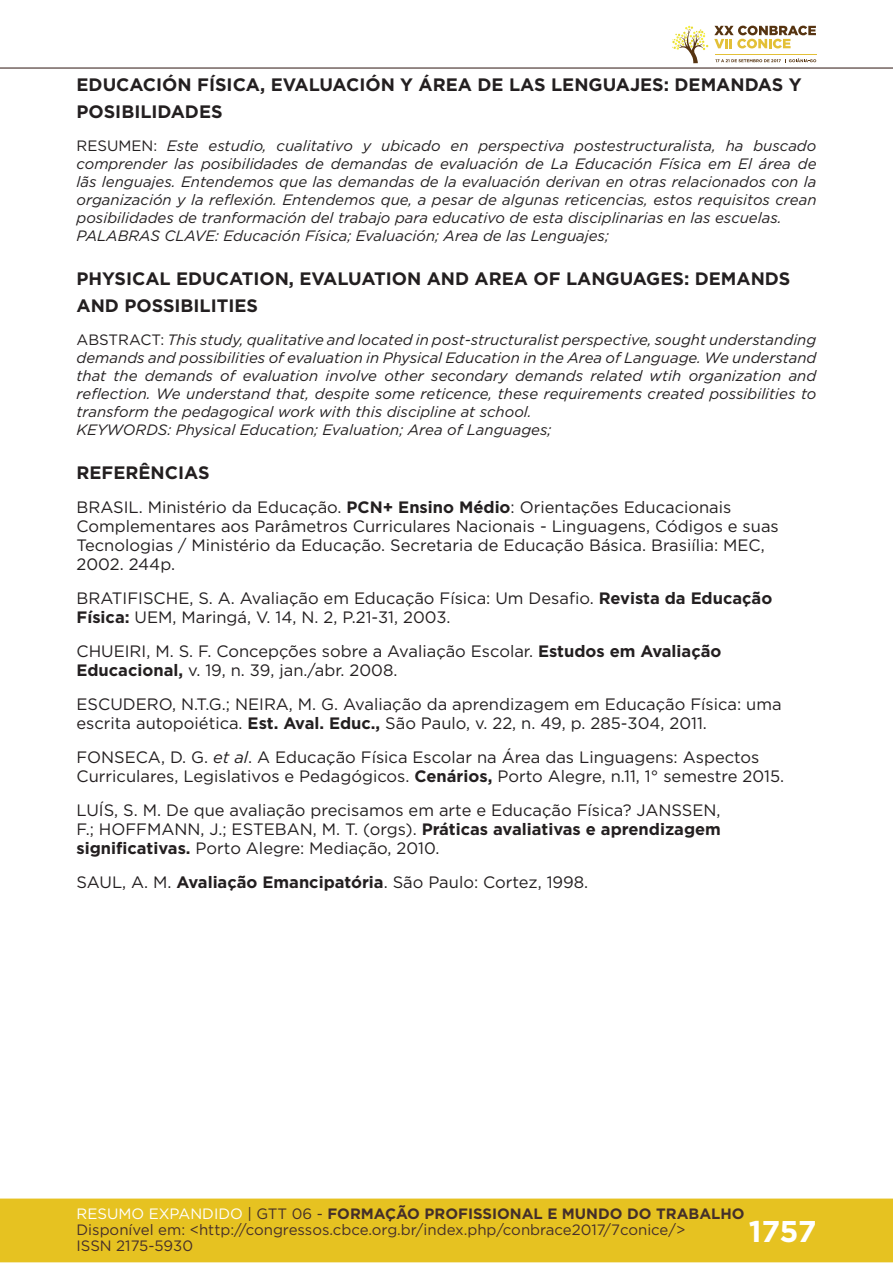
<style>
.page{position:relative;width:893px;height:1263px;background:#fff}
.page>*{position:absolute;margin:0;border:0;box-sizing:border-box;transform-origin:0 0}
.t1{font:700 30px "Gotham";color:#fff}
.t2{font:700 18px/27px "Gotham";color:#231f20}
.t3{font:16.5px/18.9px "Gotham";color:#231f20}
.t4{font:italic 15px/18px "Gotham";color:#231f20}
.t5{font:15px/16px "Gotham";color:#462f2a}
.s1{font-style:normal}
.s2{font-weight:700}
.s3{font-style:italic}
.s4{color:#fff}
.s5{color:#442f2a}
.s6{font-weight:700;color:#442f2a}
</style>
<div class="page">
<div style="left:0;top:1198px;width:893px;height:64px;background:#e6c221;border:2px solid #e6c221"></div>
<hr style="left:0;top:67px;width:893px;height:2px;background:#442f2a">
<svg style="left:672px;top:26px;width:144px;height:37px"></svg>
<p class="t2" style="left:77px;top:71px;width:727px">EDUCACIÓN FÍSICA, EVALUACIÓN Y ÁREA DE LAS LENGUAJES: DEMANDAS Y<br>POSIBILIDADES</p>
<p class="t4" style="left:77px;top:136px;width:741px"><span class="s1">RESUMEN:</span> Este estudio, cualitativo y ubicado en perspectiva postestructuralista, ha buscado comprender las posibilidades de demandas de evaluación de La Educación Física em El área de lãs lenguajes. Entendemos que las demandas de la evaluación derivan en otras relacionados con la organización y la reflexión. Entendemos que, a pesar de algunas reticencias, estos requisitos crean posibilidades de tranformación del trabajo para educativo de esta disciplinarias en las escuelas.<br>PALABRAS CLAVE: Educación Física; Evaluación; Area de las Lenguajes;</p>
<p class="t2" style="left:77px;top:265px;width:715px">PHYSICAL EDUCATION, EVALUATION AND AREA OF LANGUAGES: DEMANDS<br>AND POSSIBILITIES</p>
<p class="t4" style="left:77px;top:330px;width:741px"><span class="s1">ABSTRACT:</span> This study, qualitative and located in post-structuralist perspective, sought understanding demands and possibilities of evaluation in Physical Education in the Area of Language. We understand that the demands of evaluation involve other secondary demands related wtih organization and reflection. We understand that, despite some reticence, these requirements created possibilities to transform the pedagogical work with this discipline at school.<br>KEYWORDS: Physical Education; Evaluation; Area of Languages;</p>
<p class="t2" style="left:77px;top:459px;width:135px">REFERÊNCIAS</p>
<p class="t3" style="left:77px;top:497px;width:704px">BRASIL. Ministério da Educação. <span class="s2">PCN+ Ensino Médio</span>: Orientações Educacionais Complementares aos Parâmetros Curriculares Nacionais - Linguagens, Códigos e suas Tecnologias / Ministério da Educação. Secretaria de Educação Básica. Brasiília: MEC, 2002. 244p.</p>
<p class="t3" style="left:77px;top:588px;width:697px">BRATIFISCHE, S. A. Avaliação em Educação Física: Um Desafio. <span class="s2">Revista da Educação<br>Física:</span> UEM, Maringá, V. 14, N. 2, P.21-31, 2003.</p>
<p class="t3" style="left:77px;top:641px;width:646px">CHUEIRI, M. S. F. Concepções sobre a Avaliação Escolar. <span class="s2">Estudos em Avaliação<br>Educacional,</span> v. 19, n. 39, jan./abr. 2008.</p>
<p class="t3" style="left:77px;top:694px;width:707px">ESCUDERO, N.T.G.; NEIRA, M. G. Avaliação da aprendizagem em Educação Física: uma escrita autopoiética. <span class="s2">Est. Aval. Educ.,</span> São Paulo, v. 22, n. 49, p. 285-304, 2011.</p>
<p class="t3" style="left:77px;top:747px;width:709px">FONSECA, D. G. <span class="s3">et al</span>. A Educação Física Escolar na Área das Linguagens: Aspectos<br>Curriculares, Legislativos e Pedagógicos. <span class="s2">Cenários,</span> Porto Alegre, n.11, 1° semestre 2015.</p>
<p class="t3" style="left:77px;top:800px;width:646px;text-align:justify">LUÍS, S. M. De que avaliação precisamos em arte e Educação Física? JANSSEN, F.; HOFFMANN, J.; ESTEBAN, M. T. (orgs). <span class="s2">Práticas avaliativas e aprendizagem significativas.</span> Porto Alegre: Mediação, 2010.</p>
<p class="t3" style="left:77px;top:872px;width:513px">SAUL, A. M. <span class="s2">Avaliação Emancipatória</span>. São Paulo: Cortez, 1998.</p>
<p class="t5" style="left:77px;top:1205px;width:670px"><span class="s4">RESUMO EXPANDIDO</span> <span class="s5">| GTT 06 -</span> <span class="s6">FORMAÇÃO PROFISSIONAL E MUNDO DO TRABALHO<br></span>Disponível em: &lt;http://congressos.cbce.org.br/index.php/conbrace2017/7conice/&gt;<br>ISSN 2175-5930</p>
<h1 class="t1" style="left:749px;top:1212px;width:69px">1757</h1>
</div>
